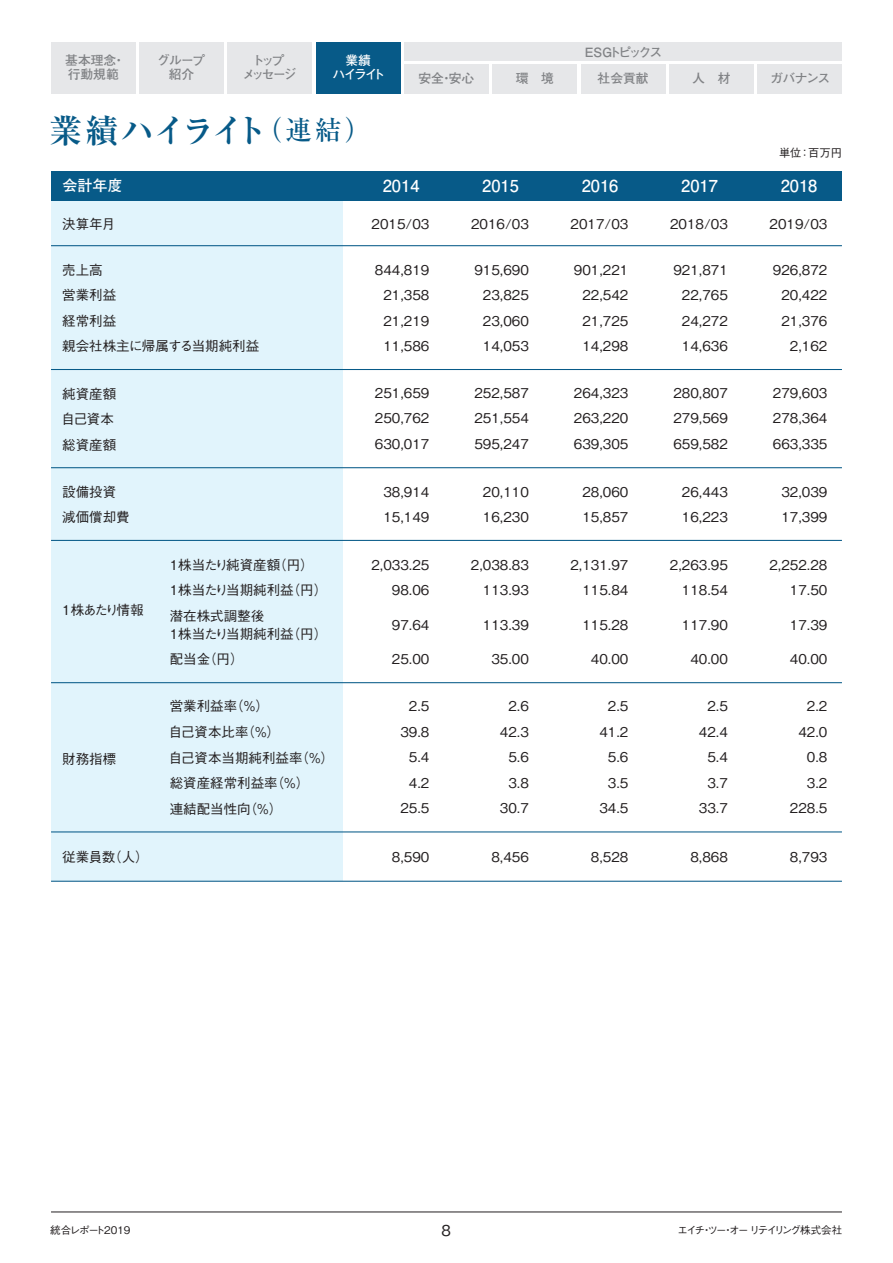
<style>
.page{position:relative;width:893px;height:1263px;background:#fff}
.page>*{position:absolute;margin:0;border:0;box-sizing:border-box;transform-origin:0 0}
.t1{font:700 33px "Ryumin Pro";letter-spacing:-.06em;color:#075a88}
.t2{font:700 16.5px "Futo Go B101 Pro";color:#fff}
.t3{font:700 15px "Futo Go B101 Pro";color:#fff}
.t4{font:500 15px "Gothic BBB Pro";color:#231f20}
.t5{font:500 13.5px/25.5px "Gothic BBB Pro";color:#231f20;text-align:right}
.t6{font:500 13.5px "Gothic BBB Pro";letter-spacing:-.12em;color:#231f20}
.t7{font:700 12.75px/14.2px "Futo Go B101 Pro";letter-spacing:-.05em;color:#808285;text-align:center}
.t8{font:700 12.75px/14.2px "Futo Go B101 Pro";letter-spacing:-.185em;color:#808285;text-align:center}
.t9{font:700 12.75px/14.2px "Futo Go B101 Pro";color:#808285}
.t10{font:700 12.75px/14.2px "Futo Go B101 Pro";letter-spacing:-.155em;color:#fff;text-align:center}
.t11{font:500 11.25px "Gothic BBB Pro";color:#231f20}
.t12{font:500 10.5px "Gothic BBB Pro";letter-spacing:-.16em;color:#231f20}
.t13{font:500 10.5px "Gothic BBB Pro";letter-spacing:-.105em;color:#231f20}
.s1{font-weight:500;font-size:27px}
</style>
<div class="page">
<hr style="left:51px;top:1212px;width:791px;height:1px;background:#231f20">
<div style="left:51px;top:201px;width:292px;height:680px;background:#e1f4fc"></div>
<div style="left:51px;top:171px;width:791px;height:30px;background:#075a88"></div>
<hr style="left:51px;top:369px;width:791px;height:1px;background:#075a88">
<hr style="left:51px;top:245px;width:791px;height:1px;background:#075a88">
<hr style="left:51px;top:467px;width:791px;height:1px;background:#075a88">
<hr style="left:51px;top:540px;width:791px;height:1px;background:#075a88">
<hr style="left:51px;top:682px;width:791px;height:1px;background:#075a88">
<hr style="left:51px;top:831px;width:791px;height:1px;background:#075a88">
<hr style="left:51px;top:881px;width:791px;height:1px;background:#075a88">
<div style="left:51px;top:43px;width:84px;height:51px;background:#e6e7e9"></div>
<div style="left:139px;top:43px;width:85px;height:51px;background:#e6e7e9"></div>
<div style="left:228px;top:43px;width:84px;height:51px;background:#e6e7e9"></div>
<div style="left:316px;top:43px;width:84px;height:51px;background:#075a88"></div>
<div style="left:404px;top:64px;width:85px;height:30px;background:#e6e7e9"></div>
<div style="left:404px;top:43px;width:438px;height:18px;background:#e6e7e9"></div>
<div style="left:493px;top:64px;width:84px;height:30px;background:#e6e7e9"></div>
<div style="left:581px;top:64px;width:84px;height:30px;background:#e6e7e9"></div>
<div style="left:669px;top:64px;width:85px;height:30px;background:#e6e7e9"></div>
<div style="left:757px;top:64px;width:85px;height:30px;background:#e6e7e9"></div>
<p class="t9" style="left:65px;top:51px;width:61px">基本理念・行動規範</p>
<p class="t7" style="left:157px;top:51px;width:50px">グループ紹介</p>
<p class="t8" style="left:243px;top:51px;width:56px">トップ<br>メッセージ</p>
<p class="t10" style="left:332px;top:51px;width:55px">業績<br>ハイライト</p>
<h1 class="t1" style="left:49px;top:104px;width:324px">業績ハイライト<span class="s1">（連結）</span></h1>
<p class="t8" style="left:585px;top:43px;width:79px">ESGトピックス</p>
<p class="t7" style="left:418px;top:70px;width:57px">安全・安心</p>
<p class="t7" style="left:516px;top:70px;width:40px">環　境</p>
<p class="t7" style="left:598px;top:70px;width:52px">社会貢献</p>
<p class="t7" style="left:692px;top:70px;width:40px">人　材</p>
<p class="t7" style="left:771px;top:70px;width:61px">ガバナンス</p>
<p class="t11" style="left:779px;top:144px;width:64px">単位：百万円</p>
<p class="t3" style="left:62px;top:173px;width:61px">会計年度</p>
<p class="t2" style="left:781px;top:173px;width:38px">2018</p>
<p class="t5" style="left:770px;top:209px;width:59px">2019/03</p>
<p class="t5" style="left:773px;top:255px;width:56px">926,872<br>20,422<br>21,376<br>2,162</p>
<p class="t5" style="left:773px;top:378px;width:56px;text-align:justify">279,603<br>278,364<br>663,335</p>
<p class="t5" style="left:781px;top:477px;width:48px;text-align:left">32,039<br>17,399</p>
<p class="t5" style="left:769px;top:550px;width:60px">2,252.28<br>17.50</p>
<p class="t5" style="left:790px;top:610px;width:39px">17.39</p>
<p class="t5" style="left:790px;top:645px;width:39px">40.00</p>
<p class="t5" style="left:790px;top:692px;width:39px">2.2<br>42.0<br>0.8<br>3.2<br>228.5</p>
<p class="t5" style="left:790px;top:842px;width:39px">8,793</p>
<p class="t2" style="left:582px;top:173px;width:38px">2016</p>
<p class="t5" style="left:571px;top:209px;width:59px">2017/03</p>
<p class="t5" style="left:582px;top:255px;width:48px;text-align:justify;text-indent:-9px">901,221<br>22,542<br>21,725<br>14,298</p>
<p class="t5" style="left:574px;top:378px;width:56px;text-align:justify">264,323<br>263,220<br>639,305</p>
<p class="t5" style="left:582px;top:477px;width:48px;text-align:left">28,060<br>15,857</p>
<p class="t5" style="left:570px;top:550px;width:60px">2,131.97<br>115.84</p>
<p class="t5" style="left:582px;top:610px;width:48px">115.28</p>
<p class="t5" style="left:591px;top:645px;width:39px">40.00</p>
<p class="t5" style="left:599px;top:692px;width:31px">2.5<br>41.2<br>5.6<br>3.5<br>34.5</p>
<p class="t5" style="left:591px;top:842px;width:39px">8,528</p>
<p class="t2" style="left:383px;top:173px;width:38px">2014</p>
<p class="t5" style="left:372px;top:209px;width:59px">2015/03</p>
<p class="t5" style="left:383px;top:255px;width:48px;text-align:justify;text-indent:-9px">844,819<br>21,358<br>21,219<br>11,586</p>
<p class="t5" style="left:375px;top:378px;width:56px;text-align:justify">251,659<br>250,762<br>630,017</p>
<p class="t5" style="left:383px;top:477px;width:48px;text-align:left">38,914<br>15,149</p>
<p class="t5" style="left:371px;top:550px;width:60px">2,033.25<br>98.06</p>
<p class="t5" style="left:392px;top:610px;width:39px">97.64</p>
<p class="t5" style="left:392px;top:645px;width:39px">25.00</p>
<p class="t5" style="left:400px;top:692px;width:31px">2.5<br>39.8<br>5.4<br>4.2<br>25.5</p>
<p class="t5" style="left:392px;top:842px;width:39px">8,590</p>
<p class="t2" style="left:482px;top:173px;width:38px">2015</p>
<p class="t5" style="left:471px;top:209px;width:59px">2016/03</p>
<p class="t5" style="left:483px;top:255px;width:48px;text-align:justify;text-indent:-9px">915,690<br>23,825<br>23,060<br>14,053</p>
<p class="t5" style="left:474px;top:378px;width:56px;text-align:justify">252,587<br>251,554<br>595,247</p>
<p class="t5" style="left:483px;top:477px;width:48px;text-align:left">20,110<br>16,230</p>
<p class="t5" style="left:471px;top:550px;width:60px">2,038.83<br>113.93</p>
<p class="t5" style="left:483px;top:610px;width:48px">113.39</p>
<p class="t5" style="left:491px;top:645px;width:39px">35.00</p>
<p class="t5" style="left:500px;top:692px;width:31px">2.6<br>42.3<br>5.6<br>3.8<br>30.7</p>
<p class="t5" style="left:491px;top:842px;width:39px">8,456</p>
<p class="t2" style="left:681px;top:173px;width:38px">2017</p>
<p class="t5" style="left:670px;top:209px;width:59px">2018/03</p>
<p class="t5" style="left:682px;top:255px;width:48px;text-align:justify;text-indent:-9px">921,871<br>22,765<br>24,272<br>14,636</p>
<p class="t5" style="left:673px;top:378px;width:56px;text-align:justify">280,807<br>279,569<br>659,582</p>
<p class="t5" style="left:682px;top:477px;width:48px;text-align:left">26,443<br>16,223</p>
<p class="t5" style="left:670px;top:550px;width:60px">2,263.95<br>118.54</p>
<p class="t5" style="left:682px;top:610px;width:48px">117.90</p>
<p class="t5" style="left:690px;top:645px;width:39px">40.00</p>
<p class="t5" style="left:699px;top:692px;width:31px">2.5<br>42.4<br>5.4<br>3.7<br>33.7</p>
<p class="t5" style="left:690px;top:842px;width:39px">8,868</p>
<p class="t5" style="left:62px;top:209px;width:55px">決算年月</p>
<p class="t5" style="left:62px;top:255px;width:199px;text-align:left">売上高<br>営業利益<br>経常利益<br>親会社株主に帰属する当期純利益</p>
<p class="t5" style="left:61px;top:379px;width:56px;text-align:left">純資産額自己資本総資産額</p>
<p class="t5" style="left:62px;top:477px;width:69px;text-align:left">設備投資減価償却費</p>
<p class="t5" style="left:170px;top:550px;width:159px;text-align:left">1株当たり純資産額（円）<br>1株当たり当期純利益（円）潜在株式調整後</p>
<p class="t5" style="left:170px;top:619px;width:159px;text-align:left">1株当たり当期純利益（円）配当金（円）</p>
<p class="t5" style="left:169px;top:692px;width:167px;text-align:left">営業利益率（％）<br>自己資本比率（％）<br>自己資本当期純利益率（％）総資産経常利益率（％）<br>連結配当性向（％）</p>
<p class="t6" style="left:62px;top:599px;width:83px">1株あたり情報</p>
<p class="t5" style="left:62px;top:744px;width:55px">財務指標</p>
<p class="t5" style="left:62px;top:842px;width:88px">従業員数（人）</p>
<p class="t13" style="left:50px;top:1222px;width:82px">統合レポート2019</p>
<p class="t4" style="left:442px;top:1218px;width:11px">8</p>
<p class="t12" style="left:678px;top:1222px;width:166px">エイチ・ツー・オー リテイリング株式会社</p>
</div>
